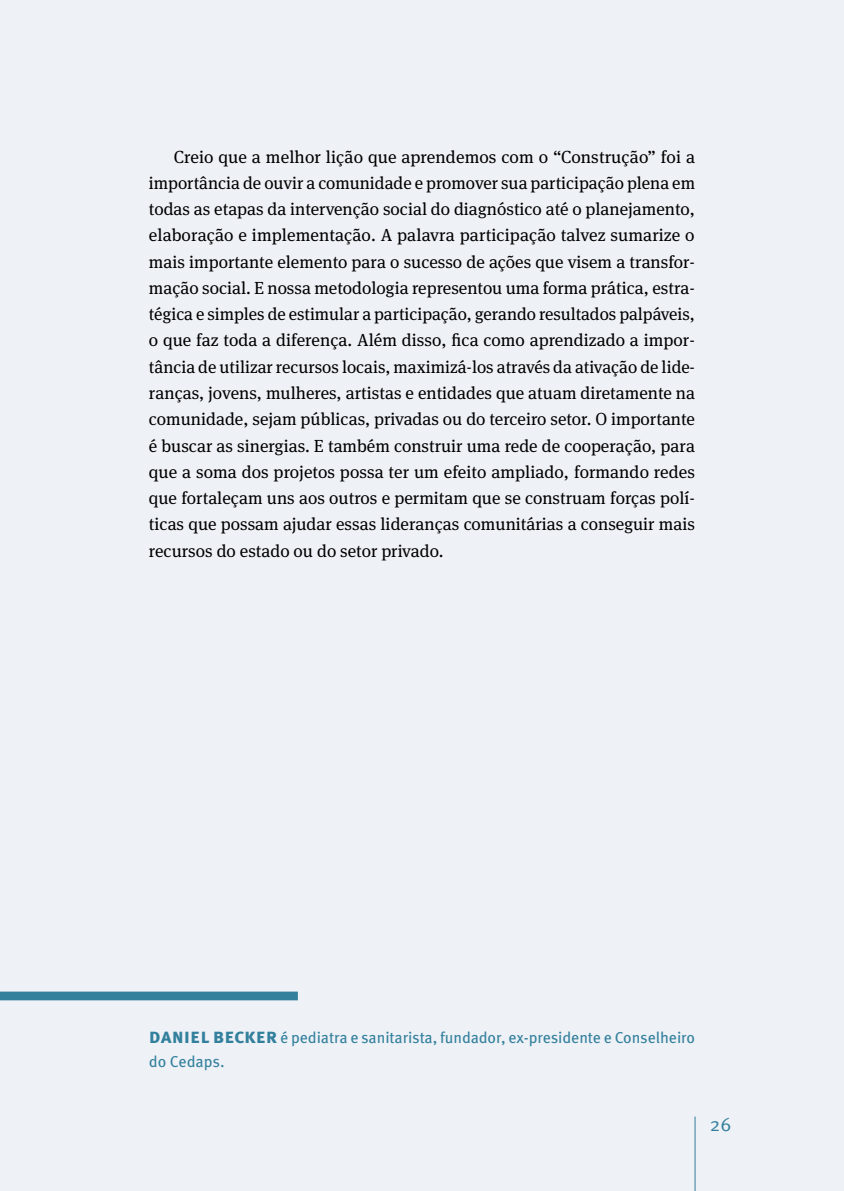
<style>
.page{position:relative;width:844px;height:1191px;background:#fff}
.page>*{position:absolute;margin:0;border:0;box-sizing:border-box;transform-origin:0 0}
.t1{font:19.25px "Meta Pro";color:#33809d}
.Corpo_Texto{font:17.5px/26.2px "Meta Serif OT";color:#000;text-align:justify}
.Autor_Bio{font:15.75px/23.6px "Meta Pro";color:#33809d}
.s1{font-family:"Meta Plus Bold Caps";font-size:21px}
</style>
<div class="page">
<div style="left:0;top:0;width:843px;height:1191px;background:#eef1f6"></div>
<div style="left:0;top:991px;width:298px;height:9px;background:#33809d"></div>
<hr style="left:694px;top:1116px;width:1px;height:75px;background:#33809d">
<p class="Corpo_Texto" style="left:149px;top:144px;width:547px;text-indent:25px">Creio que a melhor lição que aprendemos com o “Construção” foi a importância de ouvir a comunidade e promover sua participação plena em todas as etapas da intervenção social do diagnóstico até o planejamento, elaboração e implementação. A palavra participação talvez sumarize o mais importante elemento para o sucesso de ações que visem a transfor&shy;mação social. E nossa metodologia representou uma forma prática, estra&shy;tégica e simples de estimular a participação, gerando resultados palpáveis, o que faz toda a diferença. Além disso, fica como aprendizado a impor&shy;tância de utilizar recursos locais, maximizá-los através da ativação de lide&shy;ranças, jovens, mulheres, artistas e entidades que atuam diretamente na comunidade, sejam públicas, privadas ou do terceiro setor. O importante é buscar as sinergias. E também construir uma rede de cooperação, para que a soma dos projetos possa ter um efeito ampliado, formando redes que fortaleçam uns aos outros e permitam que se construam forças polí&shy;ticas que possam ajudar essas lideranças comunitárias a conseguir mais recursos do estado ou do setor privado.</p>
<p class="Autor_Bio" style="left:149px;top:1026px;width:547px"><span class="s1">daniel becker</span> é pediatra e sanitarista, fundador, ex-presidente e Conselheiro do Cedaps.</p>
<p class="t1" style="left:709px;top:1112px;width:23px">26</p>
</div>
